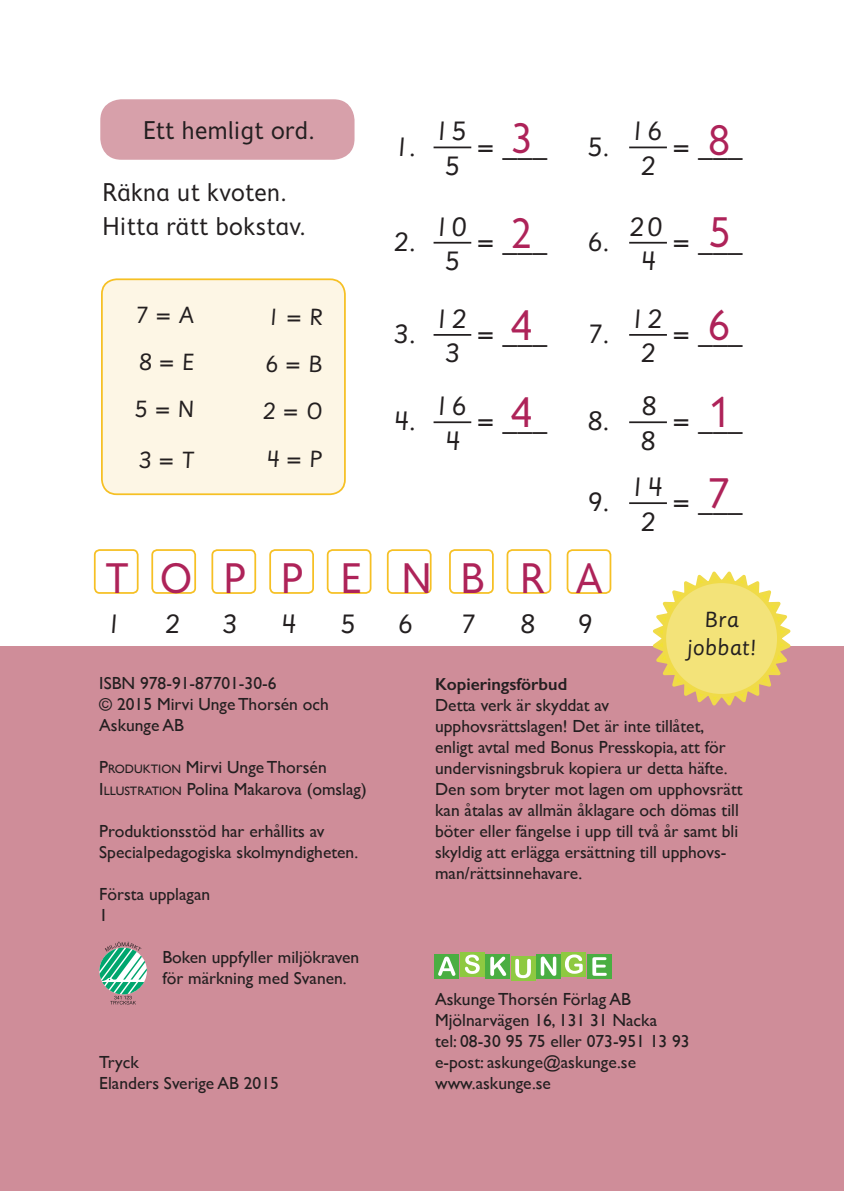
<style>
.page{position:relative;width:844px;height:1191px;background:#fff}
.page>*{position:absolute;margin:0;border:0;box-sizing:border-box;transform-origin:0 0}
.Brödtext{font:43.75px "Fiendstar";color:#ae2359}
.Särskild_text{font:29.75px "Sassoon Primary";letter-spacing:.1em;color:#231f20}
.Brödtext-2{font:26.25px "Fiendstar";letter-spacing:.005em;color:#231f20}
.Siffror_2{font:26.25px "Sassoon Primary";color:#231f20}
.Siffror_små{font:26.25px "Sassoon Primary";color:#231f20}
.Pratbubbla{font:24.5px "Sassoon Primary";letter-spacing:.005em;color:#231f20}
.Alt_copy{font:17.5px/21px "Gill Sans";color:#231f20}
.Alt_copy-2{font:600 17.5px "Gill Sans";color:#231f20}
.s1{font-style:inherit}
.s2{font-size:12.25px}
</style>
<div class="page">
<div style="left:0;top:647px;width:843px;height:544px;background:#cf8d99"></div>
<svg style="left:647px;top:571px;width:148px;height:135px"></svg>
<div style="left:664px;top:581px;width:114px;height:114px;background:#f3e379;border-radius:50%"></div>
<div style="left:662px;top:579px;width:118px;height:118px;border:4px solid #f0db48;border-radius:50%"></div>
<div style="left:102px;top:279px;width:243px;height:215px;background:#fdf6e5;border-radius:15px"></div>
<div style="left:101px;top:278px;width:245px;height:217px;border:2px solid #f6c024;border-radius:15px"></div>
<div style="left:94px;top:549px;width:44px;height:45px;border:2px solid #f6c024;border-radius:5px"></div>
<div style="left:269px;top:549px;width:45px;height:45px;border:2px solid #f6c024;border-radius:5px"></div>
<div style="left:449px;top:549px;width:44px;height:45px;border:2px solid #f6c024;border-radius:5px"></div>
<div style="left:151px;top:549px;width:45px;height:45px;border:2px solid #f6c024;border-radius:5px"></div>
<div style="left:327px;top:549px;width:44px;height:45px;border:2px solid #f6c024;border-radius:5px"></div>
<div style="left:506px;top:549px;width:45px;height:45px;border:2px solid #f6c024;border-radius:5px"></div>
<div style="left:211px;top:549px;width:45px;height:45px;border:2px solid #f6c024;border-radius:5px"></div>
<div style="left:387px;top:549px;width:44px;height:45px;border:2px solid #f6c024;border-radius:5px"></div>
<div style="left:566px;top:549px;width:45px;height:45px;border:2px solid #f6c024;border-radius:5px"></div>
<div style="left:100px;top:99px;width:254px;height:61px;background:#d7a0aa;border-radius:21px"></div>
<hr style="left:433px;top:146px;width:38px;height:2px;background:#231f20">
<hr style="left:433px;top:242px;width:38px;height:2px;background:#231f20">
<hr style="left:433px;top:334px;width:38px;height:2px;background:#231f20">
<hr style="left:433px;top:421px;width:38px;height:2px;background:#231f20">
<hr style="left:629px;top:146px;width:37px;height:2px;background:#231f20">
<hr style="left:629px;top:242px;width:37px;height:2px;background:#231f20">
<hr style="left:629px;top:334px;width:37px;height:2px;background:#231f20">
<hr style="left:629px;top:421px;width:37px;height:2px;background:#231f20">
<hr style="left:629px;top:502px;width:37px;height:2px;background:#231f20">
<div style="left:434px;top:954px;width:25px;height:24px;background:#4aae42"></div>
<svg style="left:438px;top:956px;width:17px;height:20px"></svg>
<div style="left:460px;top:952px;width:24px;height:24px;background:#8ec941"></div>
<svg style="left:465px;top:954px;width:14px;height:20px"></svg>
<div style="left:536px;top:954px;width:24px;height:24px;background:#4aae42"></div>
<svg style="left:540px;top:956px;width:16px;height:19px"></svg>
<div style="left:485px;top:953px;width:25px;height:25px;background:#4aae42"></div>
<svg style="left:490px;top:956px;width:16px;height:20px"></svg>
<div style="left:510px;top:956px;width:25px;height:24px;background:#8ec941"></div>
<svg style="left:515px;top:959px;width:16px;height:19px"></svg>
<div style="left:561px;top:952px;width:25px;height:24px;background:#8ec941"></div>
<svg style="left:565px;top:954px;width:17px;height:19px"></svg>
<div style="left:587px;top:954px;width:24px;height:24px;background:#4aae42"></div>
<svg style="left:592px;top:957px;width:14px;height:18px"></svg>
<svg style="left:99px;top:941px;width:48px;height:63px"></svg>
<p class="Brödtext-2" style="left:143px;top:116px;width:173px">Ett hemligt ord.</p>
<p class="Brödtext-2" style="left:102px;top:178px;width:186px">Räkna ut kvoten.</p>
<p class="Brödtext-2" style="left:102px;top:211px;width:205px">Hitta rätt bokstav.</p>
<p class="Siffror_små" style="left:135px;top:300px;width:60px">7 = A</p>
<p class="Siffror_små" style="left:139px;top:347px;width:57px">8 = E</p>
<p class="Siffror_små" style="left:134px;top:395px;width:61px">5 = N</p>
<p class="Siffror_2" style="left:138px;top:445px;width:57px">3 = T</p>
<p class="Siffror_2" style="left:266px;top:302px;width:58px">1 = R</p>
<p class="Siffror_2" style="left:265px;top:349px;width:59px">6 = B</p>
<p class="Siffror_2" style="left:262px;top:397px;width:61px">2 = O</p>
<p class="Siffror_2" style="left:266px;top:444px;width:58px">4 = P</p>
<p class="Särskild_text" style="left:393px;top:130px;width:24px">1.</p>
<p class="Särskild_text" style="left:433px;top:115px;width:34px">15</p>
<p class="Särskild_text" style="left:444px;top:149px;width:16px">5</p>
<p class="Brödtext" style="left:510px;top:114px;width:24px">3</p>
<p class="Särskild_text" style="left:478px;top:130px;width:71px">= ___</p>
<p class="Särskild_text" style="left:587px;top:130px;width:24px">5.</p>
<p class="Särskild_text" style="left:393px;top:225px;width:24px">2.</p>
<p class="Särskild_text" style="left:433px;top:210px;width:34px">10</p>
<p class="Särskild_text" style="left:444px;top:244px;width:16px">5</p>
<p class="Brödtext" style="left:510px;top:209px;width:24px">2</p>
<p class="Särskild_text" style="left:478px;top:225px;width:71px">= ___</p>
<p class="Särskild_text" style="left:587px;top:225px;width:24px">6.</p>
<p class="Särskild_text" style="left:393px;top:317px;width:24px">3.</p>
<p class="Särskild_text" style="left:433px;top:302px;width:34px">12</p>
<p class="Särskild_text" style="left:444px;top:336px;width:16px">3</p>
<p class="Brödtext" style="left:510px;top:301px;width:24px">4</p>
<p class="Särskild_text" style="left:478px;top:317px;width:71px">= ___</p>
<p class="Särskild_text" style="left:587px;top:317px;width:24px">7.</p>
<p class="Särskild_text" style="left:393px;top:405px;width:24px">4.</p>
<p class="Särskild_text" style="left:433px;top:389px;width:34px">16</p>
<p class="Särskild_text" style="left:444px;top:424px;width:16px">4</p>
<p class="Brödtext" style="left:510px;top:388px;width:24px">4</p>
<p class="Särskild_text" style="left:478px;top:405px;width:71px">= ___</p>
<p class="Särskild_text" style="left:587px;top:405px;width:24px">8.</p>
<p class="Särskild_text" style="left:587px;top:486px;width:24px">9.</p>
<p class="Brödtext" style="left:105px;top:554px;width:25px">T</p>
<p class="Brödtext" style="left:160px;top:554px;width:34px">O</p>
<p class="Brödtext" style="left:223px;top:554px;width:24px">P</p>
<p class="Brödtext" style="left:281px;top:554px;width:24px">P</p>
<p class="Brödtext" style="left:340px;top:554px;width:23px">E</p>
<p class="Brödtext" style="left:401px;top:554px;width:32px">N</p>
<p class="Brödtext" style="left:460px;top:554px;width:26px">B</p>
<p class="Brödtext" style="left:520px;top:554px;width:27px">R</p>
<p class="Brödtext" style="left:573px;top:554px;width:33px">A</p>
<p class="Särskild_text" style="left:105px;top:607px;width:16px">1</p>
<p class="Särskild_text" style="left:165px;top:607px;width:16px">2</p>
<p class="Särskild_text" style="left:222px;top:607px;width:16px">3</p>
<p class="Särskild_text" style="left:281px;top:607px;width:16px">4</p>
<p class="Särskild_text" style="left:340px;top:607px;width:16px">5</p>
<p class="Särskild_text" style="left:397px;top:607px;width:16px">6</p>
<p class="Särskild_text" style="left:460px;top:607px;width:16px">7</p>
<p class="Särskild_text" style="left:520px;top:607px;width:16px">8</p>
<p class="Särskild_text" style="left:577px;top:607px;width:16px">9</p>
<p class="Särskild_text" style="left:629px;top:115px;width:34px">16</p>
<p class="Särskild_text" style="left:640px;top:149px;width:16px">2</p>
<p class="Brödtext" style="left:707px;top:116px;width:24px">8</p>
<p class="Särskild_text" style="left:673px;top:130px;width:71px">= ___</p>
<p class="Särskild_text" style="left:629px;top:210px;width:34px">20</p>
<p class="Särskild_text" style="left:640px;top:244px;width:16px">4</p>
<p class="Brödtext" style="left:707px;top:209px;width:24px">5</p>
<p class="Särskild_text" style="left:673px;top:225px;width:71px">= ___</p>
<p class="Särskild_text" style="left:629px;top:302px;width:34px">12</p>
<p class="Särskild_text" style="left:640px;top:336px;width:16px">2</p>
<p class="Brödtext" style="left:707px;top:301px;width:24px">6</p>
<p class="Särskild_text" style="left:673px;top:317px;width:71px">= ___</p>
<p class="Särskild_text" style="left:641px;top:389px;width:16px">8</p>
<p class="Särskild_text" style="left:640px;top:424px;width:16px">8</p>
<p class="Särskild_text" style="left:629px;top:470px;width:34px">14</p>
<p class="Särskild_text" style="left:640px;top:505px;width:16px">2</p>
<p class="Brödtext" style="left:707px;top:388px;width:24px">1</p>
<p class="Särskild_text" style="left:673px;top:405px;width:71px">= ___</p>
<p class="Brödtext" style="left:707px;top:469px;width:24px">7</p>
<p class="Särskild_text" style="left:673px;top:486px;width:71px">= ___</p>
<p class="Pratbubbla" style="left:704px;top:606px;width:36px">Bra</p>
<p class="Pratbubbla" style="left:687px;top:634px;width:71px">jobbat!</p>
<p class="Alt_copy" style="left:99px;top:673px;width:179px">ISBN 978-91-87701-30-6</p>
<p class="Alt_copy" style="left:99px;top:694px;width:231px">© 2015 Mirvi Unge Thorsén och</p>
<p class="Alt_copy" style="left:99px;top:715px;width:86px">Askunge AB</p>
<p class="Alt_copy" style="left:99px;top:757px;width:229px"><span class="s1">P</span><span class="s2">RODUKTION</span> Mirvi Unge Thorsén</p>
<p class="Alt_copy" style="left:99px;top:778px;width:269px"><span class="s1">I</span> <span class="s2">LLUSTRATION</span> Polina Makarova (omslag)</p>
<p class="Alt_copy" style="left:99px;top:820px;width:226px">Produktionsstöd har erhållits av</p>
<p class="Alt_copy" style="left:99px;top:841px;width:260px">Specialpedagogiska skolmyndigheten.</p>
<p class="Alt_copy" style="left:99px;top:883px;width:112px">Första upplagan</p>
<p class="Alt_copy" style="left:99px;top:904px;width:10px">1</p>
<p class="Alt_copy" style="left:162px;top:946px;width:198px">Boken uppfyller miljökraven för märkning med Svanen.</p>
<p class="Alt_copy" style="left:99px;top:1051px;width:41px">Tryck</p>
<p class="Alt_copy" style="left:99px;top:1072px;width:181px">Elanders Sverige AB 2015</p>
<p class="Alt_copy-2" style="left:435px;top:673px;width:134px">Kopieringsförbud</p>
<p class="Alt_copy" style="left:435px;top:694px;width:294px">Detta verk är skyddat av upphovsrättslagen! Det är inte tillåtet, enligt avtal med Bonus Presskopia, att för undervisningsbruk kopiera ur detta häfte.</p>
<p class="Alt_copy" style="left:435px;top:778px;width:309px">Den som bryter mot lagen om upphovsrätt kan åtalas av allmän åklagare och dömas till böter eller fängelse i upp till två år samt bli skyldig att erlägga ersättning till upphovs&shy;man/rättsinnehavare.</p>
<p class="Alt_copy" style="left:435px;top:988px;width:197px">Askunge Thorsén Förlag AB</p>
<p class="Alt_copy" style="left:435px;top:1009px;width:223px">Mjölnarvägen 16, 131 31 Nacka</p>
<p class="Alt_copy" style="left:435px;top:1030px;width:256px">tel: 08-30 95 75 eller 073-951 13 93</p>
<p class="Alt_copy" style="left:435px;top:1051px;width:202px">e-post: askunge@askunge.se</p>
<p class="Alt_copy" style="left:435px;top:1072px;width:117px">www.askunge.se</p>
</div>
